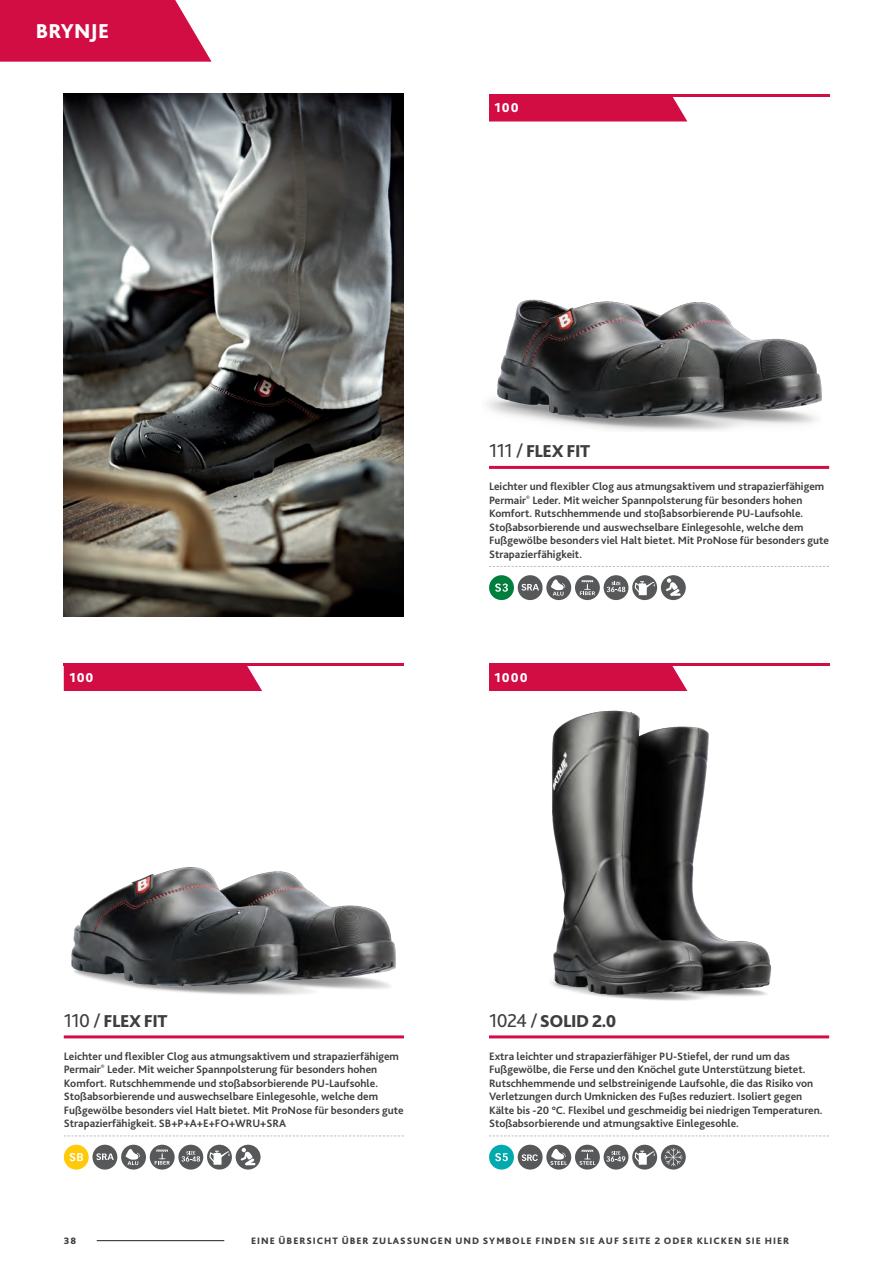
<style>
.page{position:relative;width:893px;height:1263px;background:#fff}
.page>*{position:absolute;margin:0;border:0;box-sizing:border-box;transform-origin:0 0}
.t1{font:800 21px "Bliss 2";letter-spacing:.01em;color:#fff}
.t2{font:800 18px "Bliss 2";letter-spacing:-.025em;color:#3e3e3f}
.t3{font:800 13.5px "Bliss 2";letter-spacing:.075em;color:#fff}
.t4{font:700 11.25px/13.5px "Bliss 2";color:#3e3e3f}
.t5{font:800 9.75px "Bliss 2";letter-spacing:.1em;color:#3e3e3f}
.s1{font-weight:400;font-size:19.5px}
</style>
<div class="page">
<hr style="left:97px;top:1240px;width:127px;height:1px;background:#231f20">
<svg style="left:0;top:0;width:212px;height:62px;background:#d62355"></svg>
<img style="left:551px;top:710px;width:221px;height:291px">
<img style="left:64px;top:94px;width:340px;height:523px">
<img style="left:63px;top:663px;width:333px;height:332px">
<hr style="left:64px;top:1035px;width:340px;height:3px;background:#d20d44">
<svg style="left:64px;top:1135px;width:340px;height:1px"></svg>
<div style="left:64px;top:1145px;width:25px;height:24px;background:#feca0a;border-radius:50%"></div>
<svg style="left:70px;top:1153px;width:13px;height:8px"></svg>
<div style="left:92px;top:1145px;width:25px;height:24px;background:#57585a;border-radius:50%"></div>
<svg style="left:96px;top:1153px;width:18px;height:7px"></svg>
<div style="left:121px;top:1145px;width:25px;height:24px;background:#57585a;border-radius:50%"></div>
<svg style="left:126px;top:1149px;width:14px;height:16px"></svg>
<svg style="left:150px;top:1145px;width:25px;height:24px"></svg>
<svg style="left:155px;top:1150px;width:15px;height:14px"></svg>
<div style="left:178px;top:1145px;width:25px;height:24px;background:#57585a;border-radius:50%"></div>
<svg style="left:181px;top:1151px;width:19px;height:10px"></svg>
<div style="left:207px;top:1145px;width:25px;height:24px;background:#57585a;border-radius:50%"></div>
<svg style="left:209px;top:1151px;width:21px;height:14px"></svg>
<div style="left:236px;top:1145px;width:25px;height:24px;background:#57585a;border-radius:50%"></div>
<svg style="left:241px;top:1148px;width:14px;height:17px"></svg>
<div style="left:64px;top:666px;width:198px;height:25px;background:#d20d44"></div>
<hr style="left:64px;top:663px;width:340px;height:3px;background:#d20d44">
<img style="left:487px;top:94px;width:343px;height:337px">
<hr style="left:489px;top:466px;width:340px;height:3px;background:#d20d44">
<svg style="left:489px;top:566px;width:340px;height:1px"></svg>
<div style="left:489px;top:575px;width:25px;height:25px;background:#007e3d;border-radius:50%"></div>
<svg style="left:495px;top:583px;width:13px;height:9px"></svg>
<div style="left:518px;top:575px;width:25px;height:25px;background:#57585a;border-radius:50%"></div>
<svg style="left:522px;top:584px;width:17px;height:7px"></svg>
<div style="left:546px;top:575px;width:25px;height:25px;background:#57585a;border-radius:50%"></div>
<svg style="left:551px;top:579px;width:14px;height:17px"></svg>
<div style="left:575px;top:575px;width:25px;height:25px;background:#57585a;border-radius:50%"></div>
<svg style="left:580px;top:580px;width:15px;height:15px"></svg>
<div style="left:604px;top:575px;width:24px;height:25px;background:#57585a;border-radius:50%"></div>
<svg style="left:607px;top:582px;width:18px;height:10px"></svg>
<div style="left:632px;top:575px;width:25px;height:25px;background:#57585a;border-radius:50%"></div>
<svg style="left:634px;top:581px;width:22px;height:14px"></svg>
<div style="left:661px;top:575px;width:25px;height:25px;background:#57585a;border-radius:50%"></div>
<svg style="left:666px;top:578px;width:15px;height:18px"></svg>
<div style="left:489px;top:96px;width:198px;height:25px;background:#d20d44"></div>
<hr style="left:489px;top:94px;width:340px;height:2px;background:#d20d44">
<hr style="left:489px;top:1035px;width:340px;height:3px;background:#d20d44">
<svg style="left:489px;top:1135px;width:340px;height:1px"></svg>
<div style="left:489px;top:1145px;width:25px;height:24px;background:#00aaad;border-radius:50%"></div>
<svg style="left:495px;top:1153px;width:13px;height:8px"></svg>
<div style="left:518px;top:1145px;width:25px;height:24px;background:#57585a;border-radius:50%"></div>
<svg style="left:522px;top:1154px;width:16px;height:7px"></svg>
<div style="left:546px;top:1145px;width:25px;height:24px;background:#57585a;border-radius:50%"></div>
<svg style="left:550px;top:1148px;width:17px;height:17px"></svg>
<div style="left:575px;top:1145px;width:25px;height:24px;background:#57585a;border-radius:50%"></div>
<svg style="left:579px;top:1150px;width:16px;height:15px"></svg>
<div style="left:604px;top:1145px;width:24px;height:24px;background:#57585a;border-radius:50%"></div>
<svg style="left:606px;top:1151px;width:19px;height:11px"></svg>
<div style="left:632px;top:1145px;width:25px;height:24px;background:#57585a;border-radius:50%"></div>
<svg style="left:634px;top:1151px;width:22px;height:14px"></svg>
<div style="left:661px;top:1145px;width:25px;height:24px;background:#57585a;border-radius:50%"></div>
<svg style="left:664px;top:1148px;width:19px;height:18px"></svg>
<div style="left:489px;top:666px;width:198px;height:25px;background:#d20d44"></div>
<hr style="left:489px;top:663px;width:340px;height:3px;background:#d20d44">
<h1 class="t1" style="left:36px;top:18px;width:75px">BRYNJE</h1>
<p class="t3" style="left:495px;top:99px;width:26px">100</p>
<p class="t3" style="left:69px;top:669px;width:26px">100</p>
<h2 class="t2" style="left:489px;top:440px;width:103px"><span class="s1">111 /</span> FLEX FIT</h2>
<p class="t4" style="left:489px;top:479px;width:342px">Leichter und flexibler Clog aus atmungsaktivem und strapazierfähigem Permair<sup>®</sup> Leder. Mit weicher Spannpolsterung für besonders hohen Komfort. Rutschhemmende und stoßabsorbierende PU-Laufsohle.<br>Stoßabsorbierende und auswechselbare Einlegesohle, welche dem Fußgewölbe besonders viel Halt bietet. Mit ProNose für besonders gute Strapazierfähigkeit.</p>
<p class="t3" style="left:495px;top:669px;width:35px">1000</p>
<h2 class="t2" style="left:64px;top:1010px;width:105px"><span class="s1">110 /</span> FLEX FIT</h2>
<p class="t4" style="left:64px;top:1049px;width:342px">Leichter und flexibler Clog aus atmungsaktivem und strapazierfähigem Permair<sup>®</sup> Leder. Mit weicher Spannpolsterung für besonders hohen Komfort. Rutschhemmende und stoßabsorbierende PU-Laufsohle.<br>Stoßabsorbierende und auswechselbare Einlegesohle, welche dem Fußgewölbe besonders viel Halt bietet. Mit ProNose für besonders gute Strapazierfähigkeit. SB+P+A+E+FO+WRU+SRA</p>
<h2 class="t2" style="left:489px;top:1010px;width:129px"><span class="s1">1024 /</span> SOLID 2.0</h2>
<p class="t4" style="left:489px;top:1049px;width:335px">Extra leichter und strapazierfähiger PU-Stiefel, der rund um das Fußgewölbe, die Ferse und den Knöchel gute Unterstützung bietet.<br>Rutschhemmende und selbstreinigende Laufsohle, die das Risiko von Verletzungen durch Umknicken des Fußes reduziert. Isoliert gegen Kälte bis -20 °C. Flexibel und geschmeidig bei niedrigen Temperaturen.<br>Stoßabsorbierende und atmungsaktive Einlegesohle.</p>
<p class="t5" style="left:64px;top:1234px;width:14px">38</p>
<p class="t5" style="left:251px;top:1234px;width:540px">EINE ÜBERSICHT ÜBER ZULASSUNGEN UND SYMBOLE FINDEN SIE AUF SEITE 2 ODER KLICKEN SIE HIER</p>
</div>
